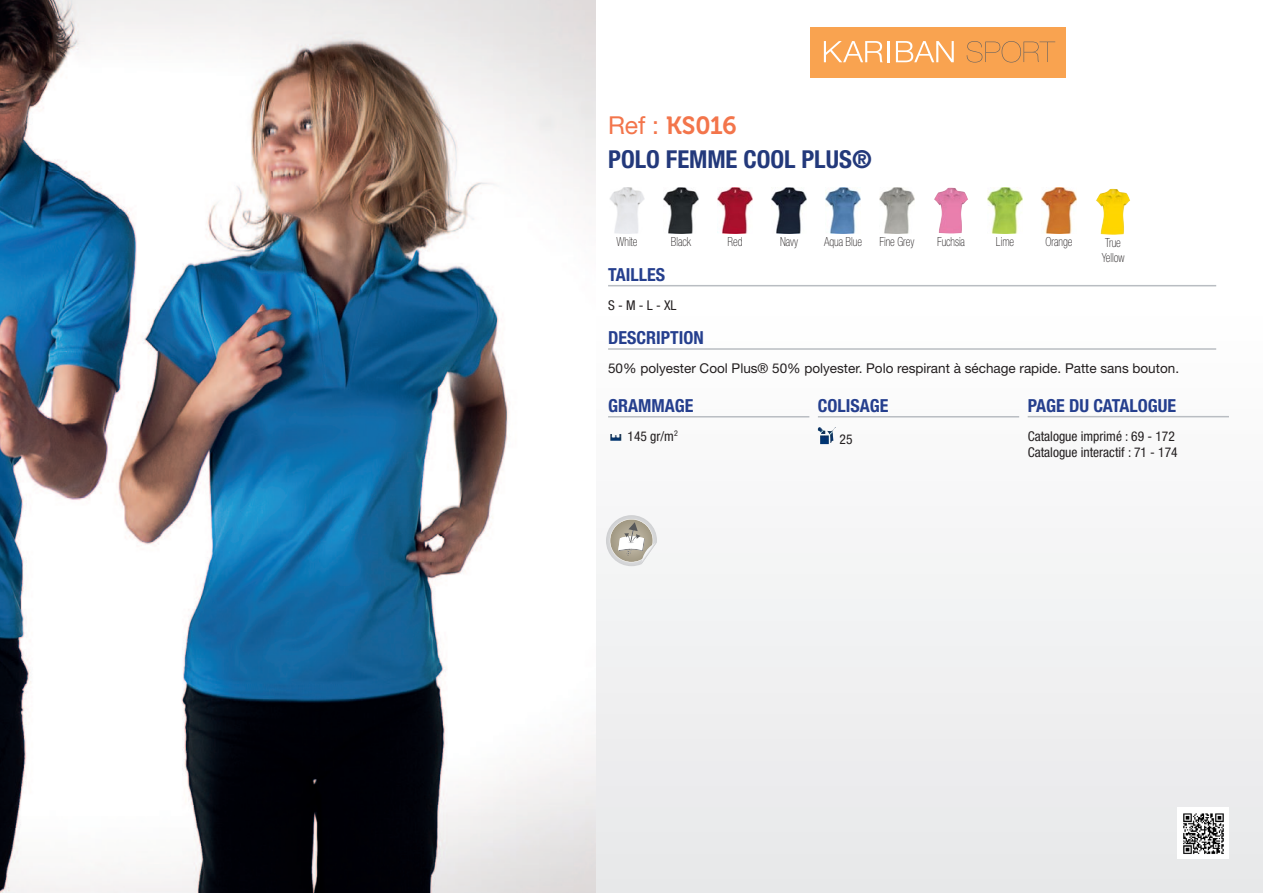
<style>
.page{position:relative;width:1263px;height:893px;background:#fff}
.page>*{position:absolute;margin:0;border:0;box-sizing:border-box;transform-origin:0 0}
.bleu{font:700 condensed 24.75px "Helvetica Neue";color:#23397b}
.tableau{font:24.75px "Museo 700";letter-spacing:-.015em;color:#f3754b}
.Style_de_paragraphe{font:700 condensed 18px "Helvetica Neue";color:#253f8e}
.t1{font:13.5px "Helvetica Neue";color:#231f20}
.t2{font:condensed 13.5px/16.2px "Helvetica Neue";color:#231f20}
.t3{font:100 condensed 12.6px/15px "Helvetica Neue";letter-spacing:-.005em;color:#231f20;scale:.9 1}
.s1{font-family:"Helvetica Neue"}
</style>
<div class="page">
<div style="left:595px;top:0;width:668px;height:893px;background:linear-gradient(to bottom,#fff,#eaeaec)"></div>
<div style="left:1178px;top:808px;width:51px;height:51px;background:#fff"></div>
<img style="left:0;top:0;width:595px;height:893px">
<div style="left:810px;top:27px;width:255px;height:51px;background:#f9a350"></div>
<svg style="left:824px;top:41px;width:59px;height:21px"></svg>
<hr style="left:888px;top:41px;width:2px;height:21px;background:#fff">
<svg style="left:896px;top:41px;width:58px;height:21px"></svg>
<svg style="left:967px;top:41px;width:88px;height:21px"></svg>
<hr style="left:608px;top:285px;width:608px;height:1px;background:#b9bdc2">
<hr style="left:608px;top:348px;width:608px;height:2px;background:#b9bdc2">
<img style="left:609px;top:188px;width:35px;height:46px">
<img style="left:664px;top:188px;width:34px;height:46px">
<img style="left:718px;top:188px;width:34px;height:46px">
<img style="left:772px;top:188px;width:34px;height:46px">
<img style="left:826px;top:188px;width:34px;height:46px">
<img style="left:880px;top:188px;width:34px;height:46px">
<img style="left:934px;top:188px;width:34px;height:46px">
<img style="left:988px;top:188px;width:34px;height:46px">
<img style="left:1042px;top:188px;width:34px;height:46px">
<img style="left:1096px;top:189px;width:34px;height:46px">
<hr style="left:608px;top:416px;width:201px;height:1px;background:#b9bdc2">
<svg style="left:610px;top:434px;width:12px;height:7px"></svg>
<hr style="left:818px;top:416px;width:201px;height:1px;background:#b9bdc2">
<img style="left:818px;top:427px;width:18px;height:17px">
<hr style="left:1028px;top:416px;width:201px;height:1px;background:#b9bdc2">
<img style="left:1183px;top:813px;width:41px;height:41px">
<svg style="left:606px;top:515px;width:51px;height:51px"></svg>
<p class="tableau" style="left:608px;top:112px;width:130px"><span class="s1">Ref :</span> KS016</p>
<p class="bleu" style="left:608px;top:145px;width:265px">POLO FEMME COOL PLUS®</p>
<p class="t3" style="left:617px;top:234px;width:25px">White</p>
<p class="t3" style="left:671px;top:234px;width:24px">Black</p>
<p class="t3" style="left:727px;top:234px;width:18px">Red</p>
<p class="t3" style="left:780px;top:234px;width:22px">Navy</p>
<p class="t3" style="left:824px;top:234px;width:44px">Aqua Blue</p>
<p class="t3" style="left:880px;top:234px;width:40px">Fine Grey</p>
<p class="t3" style="left:937px;top:234px;width:32px">Fuchsia</p>
<p class="t3" style="left:996px;top:234px;width:22px">Lime</p>
<p class="t3" style="left:1046px;top:234px;width:31px">Orange</p>
<p class="t3" style="left:1102px;top:235px;width:27px">True<br>Yellow</p>
<p class="Style_de_paragraphe" style="left:608px;top:263px;width:58px">TAILLES</p>
<p class="t2" style="left:608px;top:297px;width:70px">S - M - L - XL</p>
<p class="Style_de_paragraphe" style="left:608px;top:327px;width:97px">DESCRIPTION</p>
<p class="t1" style="left:608px;top:360px;width:572px">50% polyester Cool Plus® 50% polyester. Polo respirant à séchage rapide. Patte sans bouton.</p>
<p class="Style_de_paragraphe" style="left:608px;top:394px;width:87px">GRAMMAGE</p>
<p class="t2" style="left:628px;top:428px;width:52px">145 gr/m<sup>2</sup></p>
<p class="Style_de_paragraphe" style="left:1028px;top:394px;width:150px">PAGE DU CATALOGUE</p>
<p class="t2" style="left:1028px;top:428px;width:151px">Catalogue imprimé : 69 - 172<br>Catalogue interactif : 71 - 174</p>
<p class="Style_de_paragraphe" style="left:818px;top:394px;width:72px">COLISAGE</p>
<p class="t2" style="left:840px;top:431px;width:14px">25</p>
</div>
